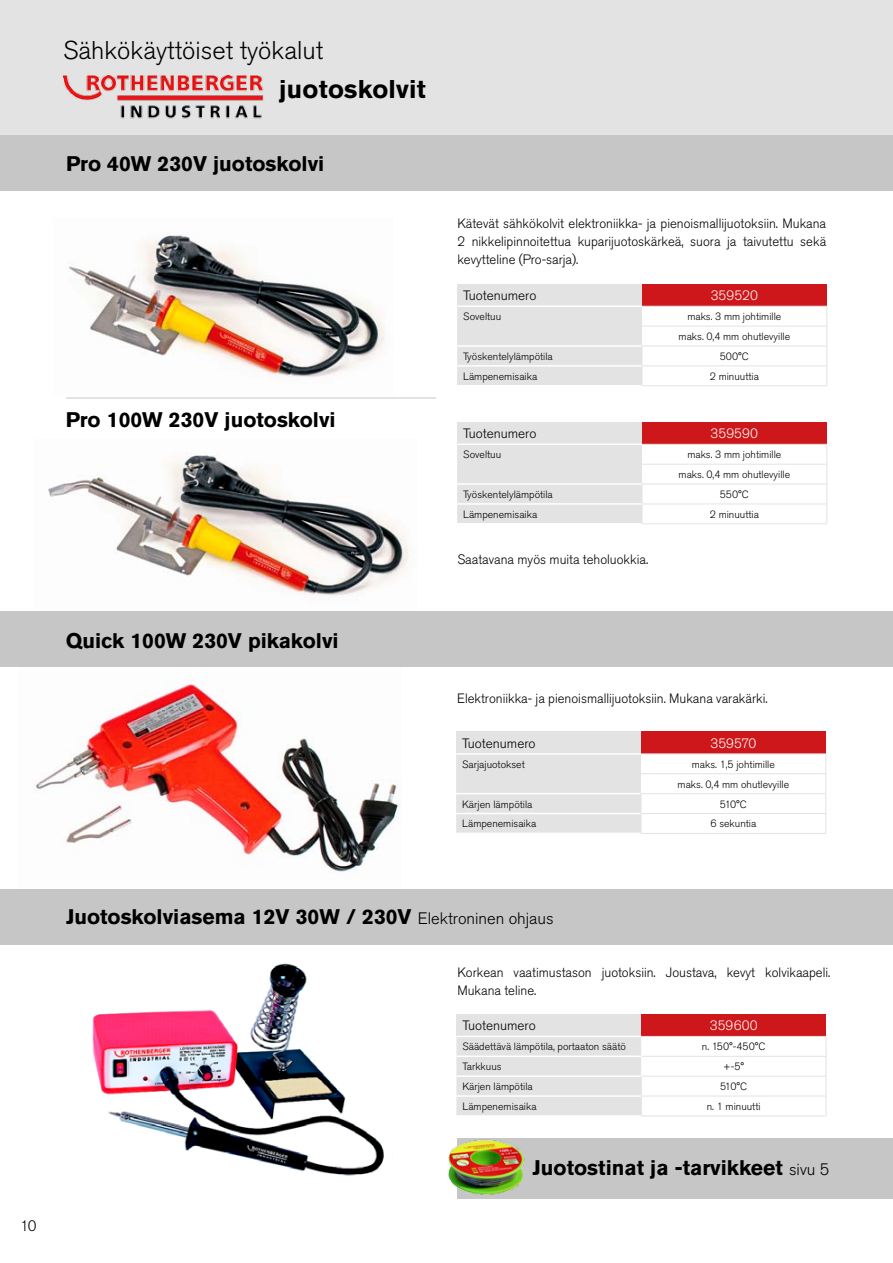
<style>
.page{position:relative;width:893px;height:1263px;background:#fff}
.page>*{position:absolute;margin:0;border:0;box-sizing:border-box;transform-origin:0 0}
.t1{font:300 25.5px "Akzidenz Grotesk Std";color:#000}
.t2{font:700 25.5px "Akzidenz Grotesk Std";letter-spacing:.01em;color:#000}
.t3{font:700 21px "Akzidenz Grotesk Std";color:#000}
.t4{font:300 15px "Akzidenz Grotesk Std";color:#000}
.t5{font:300 13.5px/18px "Akzidenz Grotesk Std";color:#000;text-align:justify}
.t6{font:300 13.5px "Akzidenz Grotesk Std";color:#fff}
.t7{font:300 10.5px/20px "Akzidenz Grotesk Std";color:#000;text-align:center}
.s1{font-weight:300;font-size:16.5px}
</style>
<div class="page">
<div style="left:0;top:0;width:893px;height:136px;background:#e3e3e3"></div>
<img style="left:92px;top:963px;width:292px;height:213px">
<img style="left:36px;top:682px;width:364px;height:190px">
<img style="left:34px;top:455px;width:383px;height:157px">
<div style="left:0;top:136px;width:893px;height:55px;background:#c6c6c6"></div>
<div style="left:457px;top:284px;width:185px;height:22px;background:#e3e3e3"></div>
<div style="left:642px;top:284px;width:185px;height:22px;background:#cd171a"></div>
<svg style="left:457px;top:306px;width:370px;height:79px"></svg>
<hr style="left:642px;top:385px;width:185px;height:1px;background:#e3e3e3">
<hr style="left:457px;top:345px;width:185px;height:2px;background:#fff">
<hr style="left:457px;top:365px;width:185px;height:2px;background:#fff">
<hr style="left:457px;top:305px;width:185px;height:2px;background:#fff">
<div style="left:0;top:612px;width:893px;height:55px;background:#c6c6c6"></div>
<div style="left:457px;top:422px;width:185px;height:22px;background:#e3e3e3"></div>
<div style="left:642px;top:422px;width:185px;height:22px;background:#cd171a"></div>
<svg style="left:457px;top:444px;width:370px;height:79px"></svg>
<hr style="left:642px;top:523px;width:185px;height:1px;background:#e3e3e3">
<hr style="left:457px;top:483px;width:185px;height:2px;background:#fff">
<hr style="left:457px;top:503px;width:185px;height:2px;background:#fff">
<hr style="left:457px;top:444px;width:185px;height:1px;background:#fff">
<img style="left:63px;top:75px;width:201px;height:44px">
<div style="left:456px;top:732px;width:185px;height:22px;background:#e3e3e3"></div>
<div style="left:641px;top:732px;width:185px;height:22px;background:#cd171a"></div>
<hr style="left:641px;top:753px;width:185px;height:1px;background:#e3e3e3">
<svg style="left:456px;top:754px;width:370px;height:79px"></svg>
<hr style="left:641px;top:833px;width:185px;height:1px;background:#e3e3e3">
<hr style="left:456px;top:793px;width:185px;height:1px;background:#fff">
<hr style="left:456px;top:813px;width:185px;height:1px;background:#fff">
<hr style="left:456px;top:753px;width:185px;height:2px;background:#fff">
<div style="left:0;top:889px;width:893px;height:55px;background:#c6c6c6"></div>
<div style="left:456px;top:1014px;width:185px;height:22px;background:#e3e3e3"></div>
<div style="left:641px;top:1014px;width:185px;height:22px;background:#cd171a"></div>
<svg style="left:456px;top:1036px;width:371px;height:80px"></svg>
<hr style="left:641px;top:1115px;width:185px;height:1px;background:#e3e3e3">
<hr style="left:456px;top:1055px;width:185px;height:2px;background:#fff">
<hr style="left:456px;top:1075px;width:185px;height:2px;background:#fff">
<hr style="left:456px;top:1095px;width:185px;height:2px;background:#fff">
<hr style="left:456px;top:1036px;width:185px;height:1px;background:#fff">
<hr style="left:456px;top:1115px;width:185px;height:2px;background:#fff">
<hr style="left:66px;top:398px;width:370px;height:1px;background:#c6c6c6">
<img style="left:68px;top:233px;width:317px;height:144px">
<div style="left:457px;top:1138px;width:436px;height:61px;background:#c6c6c6"></div>
<img style="left:448px;top:1139px;width:77px;height:56px">
<h1 class="t1" style="left:63px;top:36px;width:261px">Sähkökäyttöiset työkalut</h1>
<h1 class="t2" style="left:279px;top:74px;width:148px">juotoskolvit</h1>
<h2 class="t3" style="left:66px;top:151px;width:260px">Pro 40W 230V juotoskolvi</h2>
<h2 class="t3" style="left:66px;top:407px;width:271px">Pro 100W 230V juotoskolvi</h2>
<h2 class="t3" style="left:66px;top:628px;width:274px">Quick 100W 230V pikakolvi</h2>
<p class="t5" style="left:457px;top:215px;width:370px">Kätevät sähkökolvit elektroniikka- ja pienoismallijuotoksiin. Mukana 2 nikkelipinnoitettua kuparijuotoskärkeä, suora ja taivutettu sekä kevytteline (Pro-sarja).</p>
<p class="t5" style="left:463px;top:287px;width:75px">Tuotenumero</p>
<p class="t6" style="left:711px;top:288px;width:49px">359520</p>
<p class="t7" style="left:463px;top:307px;width:40px">Soveltuu</p>
<p class="t7" style="left:679px;top:307px;width:113px">maks. 3 mm johtimille maks. 0,4 mm ohutlevyille</p>
<p class="t7" style="left:463px;top:346px;width:91px">Työskentelylämpötila</p>
<p class="t7" style="left:720px;top:346px;width:31px">500°C</p>
<p class="t7" style="left:463px;top:366px;width:76px">Lämpenemisaika</p>
<p class="t7" style="left:710px;top:366px;width:51px">2 minuuttia</p>
<p class="t5" style="left:463px;top:425px;width:75px">Tuotenumero</p>
<p class="t6" style="left:711px;top:426px;width:49px">359590</p>
<p class="t7" style="left:463px;top:445px;width:40px">Soveltuu</p>
<p class="t7" style="left:679px;top:445px;width:113px">maks. 3 mm johtimille maks. 0,4 mm ohutlevyille</p>
<p class="t7" style="left:463px;top:484px;width:91px">Työskentelylämpötila</p>
<p class="t7" style="left:720px;top:484px;width:31px">550°C</p>
<p class="t7" style="left:463px;top:504px;width:76px">Lämpenemisaika</p>
<p class="t7" style="left:710px;top:504px;width:51px">2 minuuttia</p>
<p class="t5" style="left:457px;top:551px;width:192px">Saatavana myös muita teholuokkia.</p>
<p class="t5" style="left:457px;top:690px;width:312px">Elektroniikka- ja pienoismallijuotoksiin. Mukana varakärki.</p>
<p class="t5" style="left:462px;top:734px;width:75px">Tuotenumero</p>
<p class="t6" style="left:710px;top:736px;width:47px">359570</p>
<p class="t7" style="left:462px;top:754px;width:64px">Sarjajuotokset</p>
<p class="t7" style="left:678px;top:754px;width:113px">maks. 1,5 johtimille<br>maks. 0,4 mm ohutlevyille</p>
<p class="t7" style="left:462px;top:794px;width:72px">Kärjen lämpötila</p>
<p class="t7" style="left:720px;top:794px;width:28px">510°C</p>
<p class="t7" style="left:462px;top:814px;width:76px">Lämpenemisaika</p>
<p class="t7" style="left:710px;top:814px;width:47px">6 sekuntia</p>
<h3 class="t4" style="left:20px;top:1218px;width:18px">10</h3>
<h2 class="t3" style="left:66px;top:904px;width:489px">Juotoskolviasema 12V 30W / 230V <span class="s1">Elektroninen ohjaus</span></h2>
<p class="t5" style="left:457px;top:964px;width:374px">Korkean vaatimustason juotoksiin. Joustava, kevyt kolvikaapeli.<br>Mukana teline.</p>
<p class="t5" style="left:462px;top:1017px;width:75px">Tuotenumero</p>
<p class="t6" style="left:710px;top:1018px;width:49px">359600</p>
<p class="t7" style="left:462px;top:1037px;width:165px">Säädettävä lämpötila, portaaton säätö</p>
<p class="t7" style="left:702px;top:1037px;width:65px">n. 150°-450°C</p>
<p class="t7" style="left:462px;top:1057px;width:41px">Tarkkuus</p>
<p class="t7" style="left:723px;top:1057px;width:23px">+-5°</p>
<p class="t7" style="left:462px;top:1077px;width:72px">Kärjen lämpötila</p>
<p class="t7" style="left:720px;top:1077px;width:28px">510°C</p>
<p class="t7" style="left:462px;top:1096px;width:76px">Lämpenemisaika</p>
<p class="t7" style="left:707px;top:1096px;width:55px">n. 1 minuutti</p>
<h2 class="t3" style="left:533px;top:1156px;width:298px">Juotostinat ja -tarvikkeet <span class="s1">sivu 5</span></h2>
</div>
